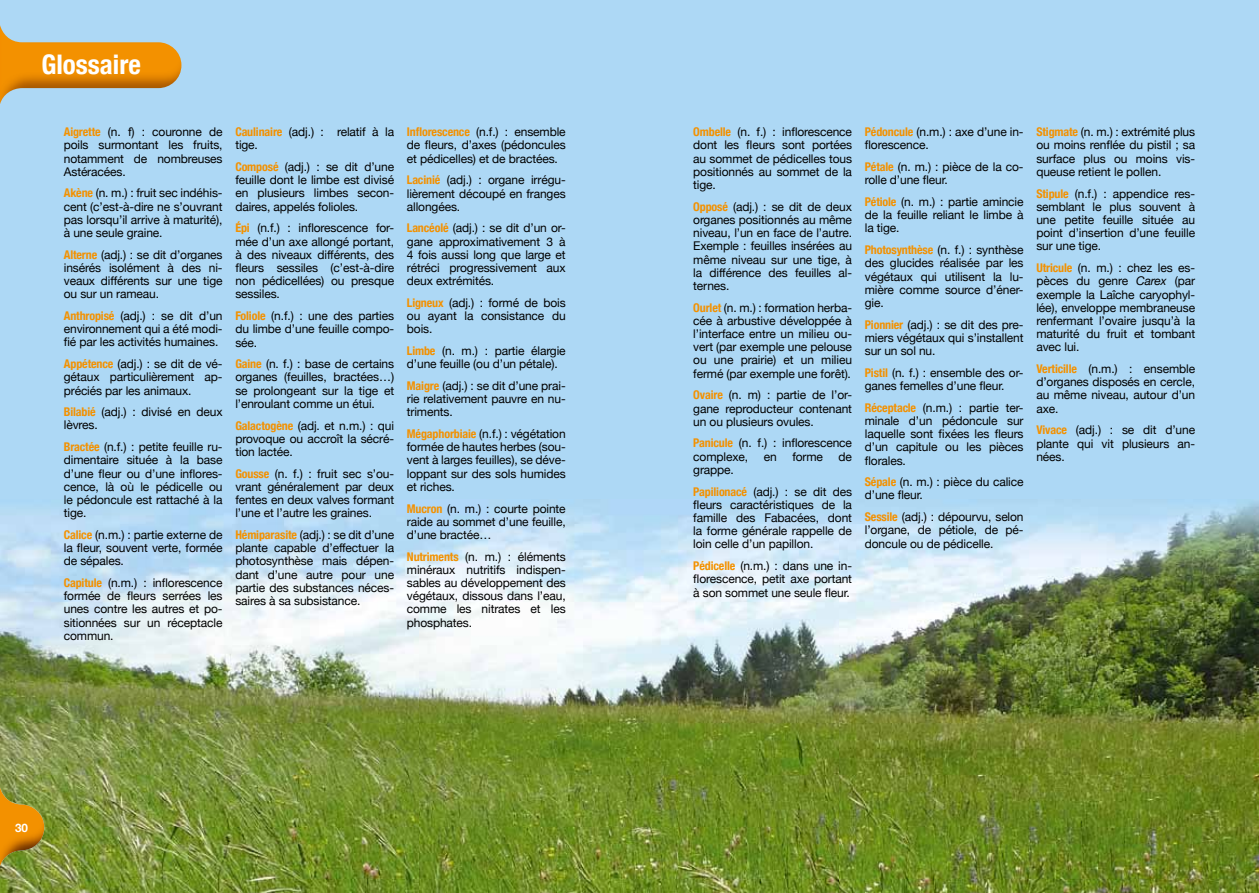
<style>
.page{position:relative;width:1259px;height:893px;background:#add8f5}
.page>*{position:absolute;margin:0;border:0;box-sizing:border-box;transform-origin:0 0}
.t1{font:700 condensed 27px "Helvetica Neue";color:#fff}
.t2{font:12px/13.2px "Helvetica Neue";letter-spacing:-.01em;color:#000;text-align:justify}
.t3{font:700 11.7px "Helvetica Neue";color:#fff}
.s1{font-weight:700;font-stretch:condensed;color:#f39100}
.s2{font-style:italic}
</style>
<div class="page">
<img style="left:0;top:502px;width:1259px;height:391px">
<img style="left:0;top:787px;width:44px;height:79px">
<img style="left:0;top:25px;width:181px;height:79px">
<h1 class="t1" style="left:41px;top:48px;width:101px">Glossaire</h1>
<p class="t2" style="left:64px;top:125px;width:160px"><span class="s1">Aigrette</span> (n. f) : couronne de poils surmontant les fruits, notamment de nombreuses Astéracées.</p>
<p class="t2" style="left:64px;top:186px;width:160px"><span class="s1">Akène</span> (n. m.) : fruit sec indéhis&shy;cent (c’est-à-dire ne s’ouvrant pas lorsqu’il arrive à maturité), à une seule graine.</p>
<p class="t2" style="left:64px;top:248px;width:160px"><span class="s1">Alterne</span> (adj.) : se dit d’organes insérés isolément à des ni&shy;veaux différents sur une tige ou sur un rameau.</p>
<p class="t2" style="left:64px;top:309px;width:160px"><span class="s1">Anthropisé</span> (adj.) : se dit d’un environnement qui a été modi&shy;fié par les activités humaines.</p>
<p class="t2" style="left:64px;top:357px;width:160px"><span class="s1">Appétence</span> (adj.) : se dit de vé&shy;gétaux particulièrement ap&shy;préciés par les animaux.</p>
<p class="t2" style="left:64px;top:405px;width:160px"><span class="s1">Bilabié</span> (adj.) : divisé en deux lèvres.</p>
<p class="t2" style="left:64px;top:440px;width:160px"><span class="s1">Bractée</span> (n.f.) : petite feuille ru&shy;dimentaire située à la base d’une fleur ou d’une inflores&shy;cence, là où le pédicelle ou le pédoncule est rattaché à la tige.</p>
<p class="t2" style="left:64px;top:528px;width:160px"><span class="s1">Calice</span> (n.m.) : partie externe de la fleur, souvent verte, formée de sépales.</p>
<p class="t2" style="left:64px;top:576px;width:160px"><span class="s1">Capitule</span> (n.m.) : inflorescence formée de fleurs serrées les unes contre les autres et po&shy;sitionnées sur un réceptacle commun.</p>
<p class="t2" style="left:235px;top:125px;width:160px"><span class="s1">Caulinaire</span> (adj.) : relatif à la tige.</p>
<p class="t2" style="left:235px;top:160px;width:160px"><span class="s1">Composé</span> (adj.) : se dit d’une feuille dont le limbe est divisé en plusieurs limbes secon&shy;daires, appelés folioles.</p>
<p class="t2" style="left:235px;top:221px;width:160px"><span class="s1">Épi</span> (n.f.) : inflorescence for&shy;mée d’un axe allongé portant, à des niveaux différents, des fleurs sessiles (c’est-à-dire non pédicellées) ou presque sessiles.</p>
<p class="t2" style="left:235px;top:309px;width:160px"><span class="s1">Foliole</span> (n.f.) : une des parties du limbe d’une feuille compo&shy;sée.</p>
<p class="t2" style="left:235px;top:357px;width:160px"><span class="s1">Gaine</span> (n. f.) : base de certains organes (feuilles, bractées…) se prolongeant sur la tige et l’enroulant comme un étui.</p>
<p class="t2" style="left:235px;top:418px;width:160px"><span class="s1">Galactogène</span> (adj. et n.m.) : qui provoque ou accroît la sécré&shy;tion lactée.</p>
<p class="t2" style="left:235px;top:467px;width:160px"><span class="s1">Gousse</span> (n. f.) : fruit sec s’ou&shy;vrant généralement par deux fentes en deux valves formant l’une et l’autre les graines.</p>
<p class="t2" style="left:235px;top:528px;width:160px"><span class="s1">Hémiparasite</span> (adj.) : se dit d’une plante capable d’effectuer la photosynthèse mais dépen&shy;dant d’une autre pour une partie des substances néces&shy;saires à sa subsistance.</p>
<p class="t2" style="left:407px;top:125px;width:160px"><span class="s1">Inflorescence</span> (n.f.) : ensemble de fleurs, d’axes (pédoncules et pédicelles) et de bractées.</p>
<p class="t2" style="left:407px;top:173px;width:160px"><span class="s1">Lacinié</span> (adj.) : organe irrégu&shy;lièrement découpé en franges allongées.</p>
<p class="t2" style="left:407px;top:221px;width:160px"><span class="s1">Lancéolé</span> (adj.) : se dit d’un or&shy;gane approximativement 3 à 4 fois aussi long que large et rétréci progressivement aux deux extrémités.</p>
<p class="t2" style="left:407px;top:296px;width:160px"><span class="s1">Ligneux</span> (adj.) : formé de bois ou ayant la consistance du bois.</p>
<p class="t2" style="left:407px;top:344px;width:160px"><span class="s1">Limbe</span> (n. m.) : partie élargie d’une feuille (ou d’un pétale).</p>
<p class="t2" style="left:407px;top:379px;width:160px"><span class="s1">Maigre</span> (adj.) : se dit d’une prai&shy;rie relativement pauvre en nu&shy;triments.</p>
<p class="t2" style="left:407px;top:427px;width:160px"><span class="s1">Mégaphorbiaie</span> (n.f.) : végétation formée de hautes herbes (sou&shy;vent à larges feuilles), se déve&shy;loppant sur des sols humides et riches.</p>
<p class="t2" style="left:407px;top:502px;width:160px"><span class="s1">Mucron</span> (n. m.) : courte pointe raide au sommet d’une feuille, d’une bractée…</p>
<p class="t2" style="left:407px;top:550px;width:160px"><span class="s1">Nutriments</span> (n. m.) : éléments minéraux nutritifs indispen&shy;sables au développement des végétaux, dissous dans l’eau, comme les nitrates et les phosphates.</p>
<p class="t3" style="left:15px;top:821px;width:14px">30</p>
<p class="t2" style="left:693px;top:125px;width:160px"><span class="s1">Ombelle</span> (n. f.) : inflorescence dont les fleurs sont portées au sommet de pédicelles tous positionnés au sommet de la tige.</p>
<p class="t2" style="left:693px;top:200px;width:160px"><span class="s1">Opposé</span> (adj.) : se dit de deux organes positionnés au même niveau, l’un en face de l’autre.<br>Exemple : feuilles insérées au même niveau sur une tige, à la différence des feuilles al&shy;ternes.</p>
<p class="t2" style="left:693px;top:301px;width:160px"><span class="s1">Ourlet</span> (n. m.) : formation herba&shy;cée à arbustive développée à l’interface entre un milieu ou&shy;vert (par exemple une pelouse ou une prairie) et un milieu fermé (par exemple une forêt).</p>
<p class="t2" style="left:693px;top:388px;width:160px"><span class="s1">Ovaire</span> (n. m) : partie de l’or&shy;gane reproducteur contenant un ou plusieurs ovules.</p>
<p class="t2" style="left:693px;top:436px;width:160px"><span class="s1">Panicule</span> (n. f.) : inflorescence complexe,</p>
<p class="t2" style="left:763px;top:450px;width:14px">en</p>
<p class="t2" style="left:792px;top:450px;width:32px">forme</p>
<p class="t2" style="left:838px;top:450px;width:15px">de</p>
<p class="t2" style="left:693px;top:459px;width:160px;line-height:21.8px">grappe.<br><span class="s1">Papilionacé</span> (adj.) : se dit des</p>
<p class="t2" style="left:693px;top:498px;width:160px">fleurs caractéristiques de la famille des Fabacées, dont la forme générale rappelle de loin celle d’un papillon.</p>
<p class="t2" style="left:693px;top:559px;width:160px"><span class="s1">Pédicelle</span> (n.m.) : dans une in&shy;florescence, petit axe portant à son sommet une seule fleur.</p>
<p class="t2" style="left:865px;top:125px;width:160px"><span class="s1">Pédoncule</span> (n.m.) : axe d’une in&shy;florescence.</p>
<p class="t2" style="left:865px;top:160px;width:160px"><span class="s1">Pétale</span> (n. m.) : pièce de la co&shy;rolle d’une fleur.</p>
<p class="t2" style="left:865px;top:195px;width:160px"><span class="s1">Pétiole</span> (n. m.) : partie amincie de la feuille reliant le limbe à la tige.</p>
<p class="t2" style="left:865px;top:243px;width:160px"><span class="s1">Photosynthèse</span> (n. f.) : synthèse des glucides réalisée par les végétaux qui utilisent la lu&shy;mière comme source d’éner&shy;gie.</p>
<p class="t2" style="left:865px;top:318px;width:160px"><span class="s1">Pionnier</span> (adj.) : se dit des pre&shy;miers végétaux qui s’installent sur un sol nu.</p>
<p class="t2" style="left:865px;top:366px;width:160px"><span class="s1">Pistil</span> (n. f.) : ensemble des or&shy;ganes femelles d’une fleur.</p>
<p class="t2" style="left:865px;top:401px;width:160px"><span class="s1">Réceptacle</span> (n.m.) : partie ter&shy;minale d’un pédoncule sur laquelle sont fixées les fleurs d’un capitule ou les pièces florales.</p>
<p class="t2" style="left:865px;top:475px;width:160px"><span class="s1">Sépale</span> (n. m.) : pièce du calice d’une fleur.</p>
<p class="t2" style="left:865px;top:510px;width:160px"><span class="s1">Sessile</span> (adj.) : dépourvu, selon l’organe, de pétiole, de pé&shy;doncule ou de pédicelle.</p>
<p class="t2" style="left:1036px;top:125px;width:160px"><span class="s1">Stigmate</span> (n. m.) : extrémité plus ou moins renflée du pistil ; sa surface plus ou moins vis&shy;queuse retient le pollen.</p>
<p class="t2" style="left:1036px;top:187px;width:160px"><span class="s1">Stipule</span> (n.f.) : appendice res&shy;semblant le plus souvent à une petite feuille située au point d’insertion d’une feuille sur une tige.</p>
<p class="t2" style="left:1036px;top:261px;width:160px"><span class="s1">Utricule</span> (n. m.) : chez les es&shy;pèces du genre <span class="s2">Carex</span> (par exemple la Laîche caryophyl&shy;lée), enveloppe membraneuse renfermant l’ovaire jusqu’à la maturité du fruit et tombant avec lui.</p>
<p class="t2" style="left:1036px;top:362px;width:160px"><span class="s1">Verticille</span> (n.m.) : ensemble d’organes disposés en cercle, au même niveau, autour d’un axe.</p>
<p class="t2" style="left:1036px;top:423px;width:160px"><span class="s1">Vivace</span> (adj.) : se dit d’une plante qui vit plusieurs an&shy;nées.</p>
</div>
